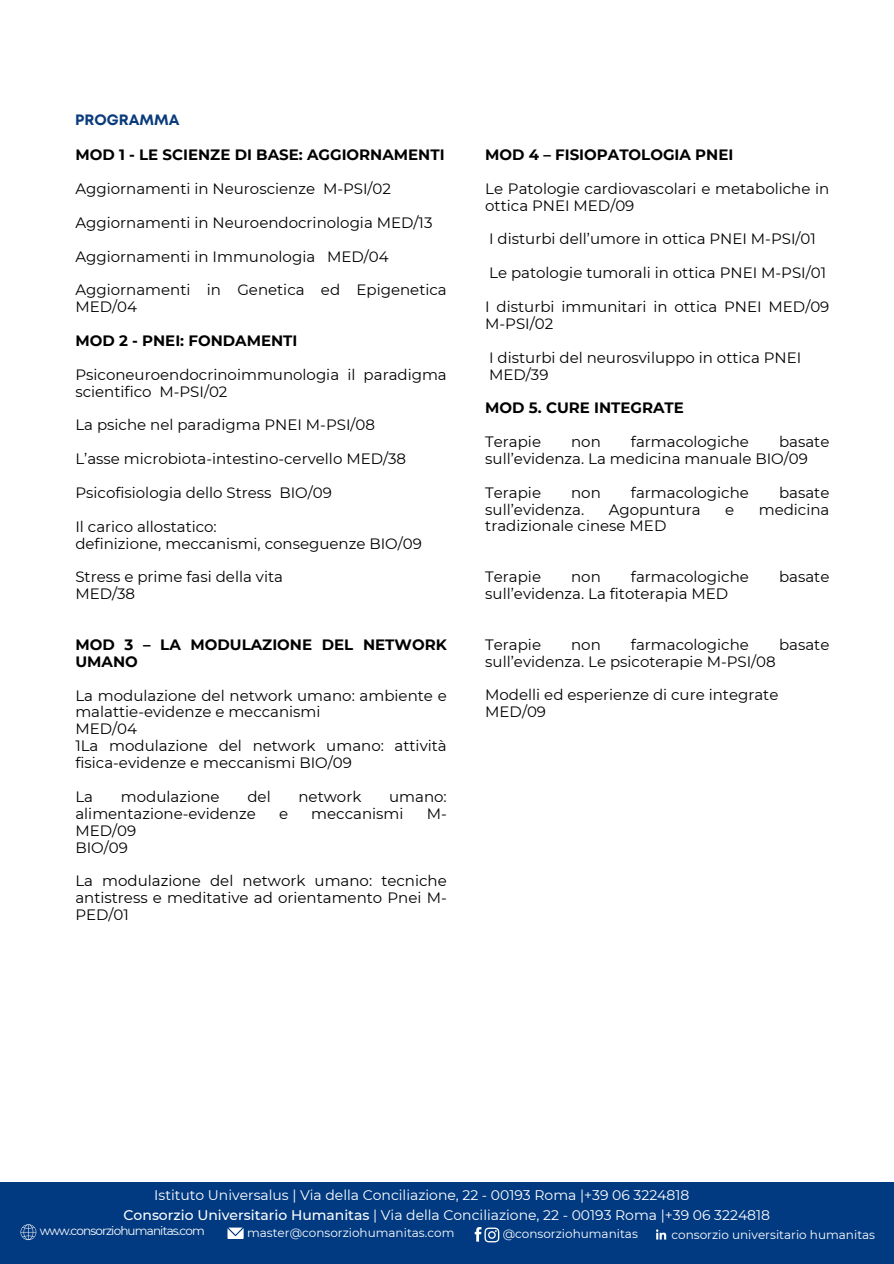
<style>
.page{position:relative;width:894px;height:1264px;background:#fff}
.page>*{position:absolute;margin:0;border:0;box-sizing:border-box;transform-origin:0 0}
.t1{font:15px/16.8px "Montserrat";color:#000}
.t2{font:700 15px/16.8px "Montserrat";color:#000}
.t3{font:700 15px "Mont";color:#093a7c}
.t4{font:13.95px "Montserrat";color:#fff}
.t5{font:12px "Montserrat";color:#fff}
.t6{font:12px "Montserrat";letter-spacing:-.07em;color:#fff}
.s1{font-weight:500}
</style>
<div class="page">
<div style="left:0;top:1182px;width:893px;height:81px;background:#013a81"></div>
<svg style="left:21px;top:1224px;width:15px;height:15px"></svg>
<svg style="left:654px;top:1227px;width:14px;height:14px"></svg>
<svg style="left:655px;top:1229px;width:11px;height:10px"></svg>
<svg style="left:227px;top:1227px;width:16px;height:11px"></svg>
<svg style="left:474px;top:1227px;width:25px;height:15px"></svg>
<p class="t3" style="left:75px;top:114px;width:106px">PROGRAMMA</p>
<p class="t2" style="left:75px;top:146px;width:370px">MOD 1 - LE SCIENZE DI BASE: AGGIORNAMENTI</p>
<p class="t1" style="left:75px;top:180px;width:317px">Aggiornamenti in Neuroscienze M-PSI/02</p>
<p class="t1" style="left:75px;top:214px;width:358px">Aggiornamenti in Neuroendocrinologia MED/13</p>
<p class="t1" style="left:75px;top:248px;width:315px">Aggiornamenti in Immunologia MED/04</p>
<p class="t1" style="left:75px;top:281px;width:373px">Aggiornamenti in Genetica ed Epigenetica<br>MED/04</p>
<p class="t2" style="left:75px;top:332px;width:223px">MOD 2 - PNEI: FONDAMENTI</p>
<p class="t1" style="left:75px;top:366px;width:373px">Psiconeuroendocrinoimmunologia il paradigma scientifico M-PSI/02</p>
<p class="t1" style="left:75px;top:416px;width:301px">La psiche nel paradigma PNEI M-PSI/08</p>
<p class="t1" style="left:75px;top:450px;width:332px">L’asse microbiota-intestino-cervello MED/38</p>
<p class="t1" style="left:75px;top:484px;width:258px">Psicofisiologia dello Stress BIO/09</p>
<p class="t1" style="left:75px;top:518px;width:348px">Il carico allostatico:<br>definizione, meccanismi, conseguenze BIO/09</p>
<p class="t1" style="left:75px;top:568px;width:209px">Stress e prime fasi della vita<br>MED/38</p>
<p class="t2" style="left:75px;top:636px;width:373px">MOD 3 – LA MODULAZIONE DEL NETWORK<br>UMANO</p>
<p class="t1" style="left:75px;top:686px;width:373px">La modulazione del network umano: ambiente e malattie-evidenze e meccanismi<br>MED/04<br>1La modulazione del network umano: attività fisica-evidenze e meccanismi BIO/09</p>
<p class="t1" style="left:75px;top:788px;width:19px">La</p>
<p class="t1" style="left:121px;top:788px;width:100px">modulazione</p>
<p class="t1" style="left:247px;top:788px;width:25px">del</p>
<p class="t1" style="left:298px;top:788px;width:64px">network</p>
<p class="t1" style="left:389px;top:788px;width:59px">umano:</p>
<p class="t1" style="left:75px;top:805px;width:182px">alimentazione-evidenze</p>
<p class="t1" style="left:279px;top:805px;width:11px">e</p>
<p class="t1" style="left:311px;top:805px;width:94px">meccanismi</p>
<p class="t1" style="left:426px;top:805px;width:22px">M-</p>
<p class="t1" style="left:75px;top:821px;width:62px">MED/09<br>BIO/09</p>
<p class="t1" style="left:75px;top:872px;width:373px;text-align:justify">La modulazione del network umano: tecniche antistress e meditative ad orientamento Pnei M-PED/01</p>
<p class="t2" style="left:485px;top:146px;width:249px">MOD 4 – FISIOPATOLOGIA PNEI</p>
<p class="t1" style="left:485px;top:180px;width:345px">Le Patologie cardiovascolari e metaboliche in ottica PNEI MED/09</p>
<p class="t1" style="left:489px;top:231px;width:328px">I disturbi dell’umore in ottica PNEI M-PSI/01</p>
<p class="t1" style="left:489px;top:264px;width:338px">Le patologie tumorali in ottica PNEI M-PSI/01</p>
<p class="t1" style="left:485px;top:298px;width:345px">I disturbi immunitari in ottica PNEI MED/09<br>M-PSI/02</p>
<p class="t1" style="left:489px;top:349px;width:313px">I disturbi del neurosviluppo in ottica PNEI<br>MED/39</p>
<p class="t2" style="left:485px;top:399px;width:200px">MOD 5. CURE INTEGRATE</p>
<p class="t1" style="left:485px;top:433px;width:57px">Terapie</p>
<p class="t1" style="left:571px;top:433px;width:31px">non</p>
<p class="t1" style="left:630px;top:433px;width:119px">farmacologiche</p>
<p class="t1" style="left:485px;top:433px;width:345px;text-indent:294px">basate sull’evidenza. La medicina manuale BIO/09</p>
<p class="t1" style="left:485px;top:484px;width:57px">Terapie</p>
<p class="t1" style="left:571px;top:484px;width:31px">non</p>
<p class="t1" style="left:630px;top:484px;width:119px">farmacologiche</p>
<p class="t1" style="left:778px;top:484px;width:52px">basate</p>
<p class="t1" style="left:485px;top:501px;width:100px">sull’evidenza.</p>
<p class="t1" style="left:608px;top:501px;width:93px">Agopuntura</p>
<p class="t1" style="left:725px;top:501px;width:11px">e</p>
<p class="t1" style="left:758px;top:501px;width:72px">medicina</p>
<p class="t1" style="left:485px;top:517px;width:182px">tradizionale cinese MED</p>
<p class="t1" style="left:485px;top:568px;width:57px">Terapie</p>
<p class="t1" style="left:571px;top:568px;width:31px">non</p>
<p class="t1" style="left:630px;top:568px;width:119px">farmacologiche</p>
<p class="t1" style="left:778px;top:568px;width:52px">basate</p>
<p class="t1" style="left:485px;top:585px;width:244px">sull’evidenza. La fitoterapia MED</p>
<p class="t1" style="left:485px;top:636px;width:57px">Terapie</p>
<p class="t1" style="left:571px;top:636px;width:31px">non</p>
<p class="t1" style="left:630px;top:636px;width:119px">farmacologiche</p>
<p class="t1" style="left:778px;top:636px;width:52px">basate</p>
<p class="t1" style="left:485px;top:652px;width:292px">sull’evidenza. Le psicoterapie M-PSI/08</p>
<p class="t1" style="left:485px;top:686px;width:294px">Modelli ed esperienze di cure integrate<br>MED/09</p>
<p class="t4" style="left:154px;top:1186px;width:536px">Istituto Universalus | Via della Conciliazione, 22 - 00193 Roma |+39 06 3224818</p>
<p class="t4" style="left:123px;top:1206px;width:647px"><span class="s1">Consorzio Universitario Humanitas</span> | Via della Conciliazione, 22 - 00193 Roma |+39 06 3224818</p>
<p class="t6" style="left:40px;top:1223px;width:167px">www.consorziohumanitas.com</p>
<p class="t5" style="left:247px;top:1225px;width:209px">master@consorziohumanitas.com</p>
<p class="t5" style="left:502px;top:1226px;width:137px">@consorziohumanitas</p>
<p class="t5" style="left:671px;top:1226px;width:205px">consorzio universitario humanitas</p>
</div>
